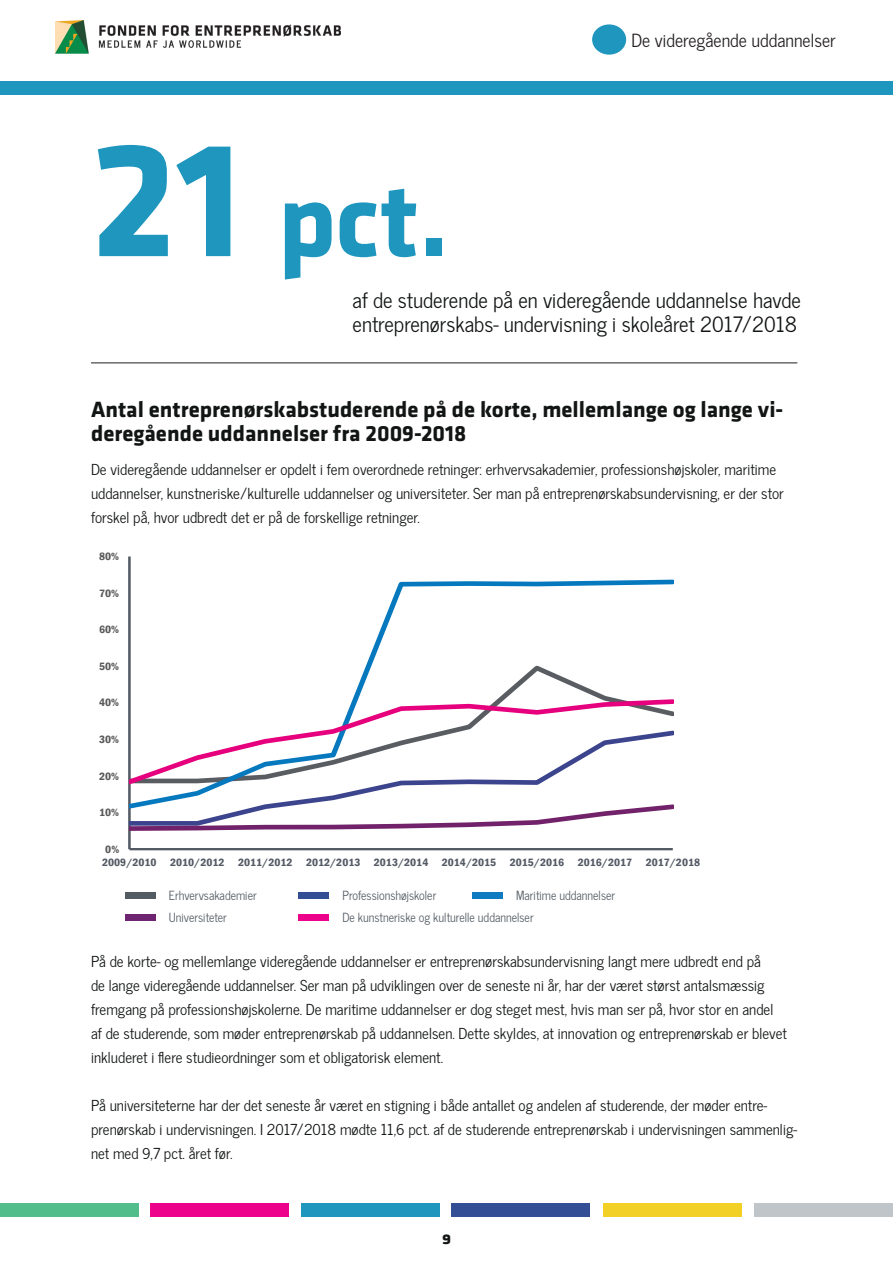
<style>
.page{position:relative;width:893px;height:1263px;background:#fff}
.page>*{position:absolute;margin:0;border:0;box-sizing:border-box;transform-origin:0 0}
.t1{font:700 108px "Klavika";color:#1f96be}
.t2{font:700 22.8px/24px "Klavika";color:#111513}
.t3{font:21px/24px "News Cycle";color:#111513}
.t4{font:18px "News Cycle";color:#231f20}
.t5{font:700 18px "Klavika";color:#111513}
.t6{font:15px/24px "News Cycle";color:#111513}
.t7{font:12.45px "News Cycle";color:#535b63;scale:.95 1}
.t8{font:600 condensed 10.95px "Franklin Gothic";color:#545a64;scale:1.08 1}
.t9{font:600 condensed 10.95px "Franklin Gothic";color:#595959;scale:1.08 1}
.s1{font-size:169.5px}
</style>
<div class="page">
<div style="left:301px;top:1203px;width:139px;height:13px;background:#1f96be"></div>
<div style="left:0;top:1203px;width:139px;height:13px;background:#50bd8a"></div>
<div style="left:452px;top:1203px;width:138px;height:13px;background:#344e96"></div>
<div style="left:151px;top:1203px;width:138px;height:13px;background:#ed028c"></div>
<img style="left:56px;top:21px;width:285px;height:33px">
<div style="left:603px;top:1203px;width:139px;height:13px;background:#f3d026"></div>
<div style="left:754px;top:1203px;width:139px;height:13px;background:#c0c5c9"></div>
<div style="left:125px;top:892px;width:30px;height:6px;background:#535b63"></div>
<div style="left:298px;top:892px;width:31px;height:6px;background:#344e96"></div>
<div style="left:298px;top:914px;width:31px;height:6px;background:#ed028c"></div>
<div style="left:472px;top:892px;width:31px;height:6px;background:#107bc1"></div>
<div style="left:125px;top:914px;width:30px;height:6px;background:#6f2471"></div>
<hr style="left:91px;top:362px;width:706px;height:1px;background:#231f20">
<div style="left:0;top:82px;width:893px;height:13px;background:#1f96be"></div>
<div style="left:594px;top:26px;width:30px;height:27px;background:#1f96be;border-radius:50%"></div>
<div style="left:592px;top:24px;width:34px;height:31px;border:3px solid #1f96be;border-radius:50%"></div>
<hr style="left:128px;top:556px;width:3px;height:293px;background:#545a64">
<hr style="left:129px;top:848px;width:544px;height:2px;background:#545a64">
<svg style="left:130px;top:577px;width:543px;height:225px"></svg>
<svg style="left:129px;top:697px;width:544px;height:91px"></svg>
<svg style="left:129px;top:802px;width:544px;height:31px"></svg>
<p class="t1" style="left:91px;top:161px;width:359px"><span class="s1">21</span> pct.</p>
<p class="t4" style="left:631px;top:25px;width:206px">De videregående uddannelser</p>
<p class="t3" style="left:353px;top:287px;width:450px">af de studerende på en videregående uddannelse havde entreprenørskabs- undervisning i skoleåret 2017/2018</p>
<p class="t2" style="left:91px;top:398px;width:694px">Antal entreprenørskabstuderende på de korte, mellemlange og lange vi&shy;deregående uddannelser fra 2009-2018</p>
<p class="t6" style="left:91px;top:457px;width:694px">De videregående uddannelser er opdelt i fem overordnede retninger: erhvervsakademier, professionshøjskoler, maritime uddannelser, kunstneriske/kulturelle uddannelser og universiteter. Ser man på entreprenørskabsundervisning, er der stor forskel på, hvor udbredt det er på de forskellige retninger.</p>
<p class="t9" style="left:99px;top:549px;width:20px">80%</p>
<p class="t9" style="left:99px;top:585px;width:20px">70%</p>
<p class="t9" style="left:99px;top:622px;width:20px">60%</p>
<p class="t9" style="left:99px;top:659px;width:20px">50%</p>
<p class="t9" style="left:99px;top:695px;width:20px">40%</p>
<p class="t9" style="left:99px;top:732px;width:20px">30%</p>
<p class="t9" style="left:99px;top:768px;width:20px">20%</p>
<p class="t9" style="left:99px;top:805px;width:20px">10%</p>
<p class="t9" style="left:105px;top:842px;width:14px">0%</p>
<p class="t8" style="left:102px;top:855px;width:555px">2009/2010 2010/2012 2011/2012 2012/2013 2013/2014 2014/2015 2015/2016 2016/2017 2017/2018</p>
<p class="t7" style="left:169px;top:885px;width:94px">Erhvervsakademier</p>
<p class="t7" style="left:342px;top:885px;width:100px">Professionshøjskoler</p>
<p class="t7" style="left:342px;top:907px;width:203px">De kunstneriske og kulturelle uddannelser</p>
<p class="t7" style="left:516px;top:885px;width:106px">Maritime uddannelser</p>
<p class="t7" style="left:169px;top:907px;width:63px">Universiteter</p>
<p class="t6" style="left:91px;top:949px;width:697px">På de korte- og mellemlange videregående uddannelser er entreprenørskabsundervisning langt mere udbredt end på<br>de lange videregående uddannelser. Ser man på udviklingen over de seneste ni år, har der været størst antalsmæssig fremgang på professionshøjskolerne. De maritime uddannelser er dog steget mest, hvis man ser på, hvor stor en andel af de studerende, som møder entreprenørskab på uddannelsen. Dette skyldes, at innovation og entreprenørskab er blevet inkluderet i flere studieordninger som et obligatorisk element.</p>
<p class="t6" style="left:91px;top:1093px;width:708px">På universiteterne har der det seneste år været en stigning i både antallet og andelen af studerende, der møder entre&shy;prenørskab i undervisningen. I 2017/2018 mødte 11,6 pct. af de studerende entreprenørskab i undervisningen sammenlig&shy;net med 9,7 pct. året før.</p>
<p class="t5" style="left:442px;top:1228px;width:10px">9</p>
</div>
